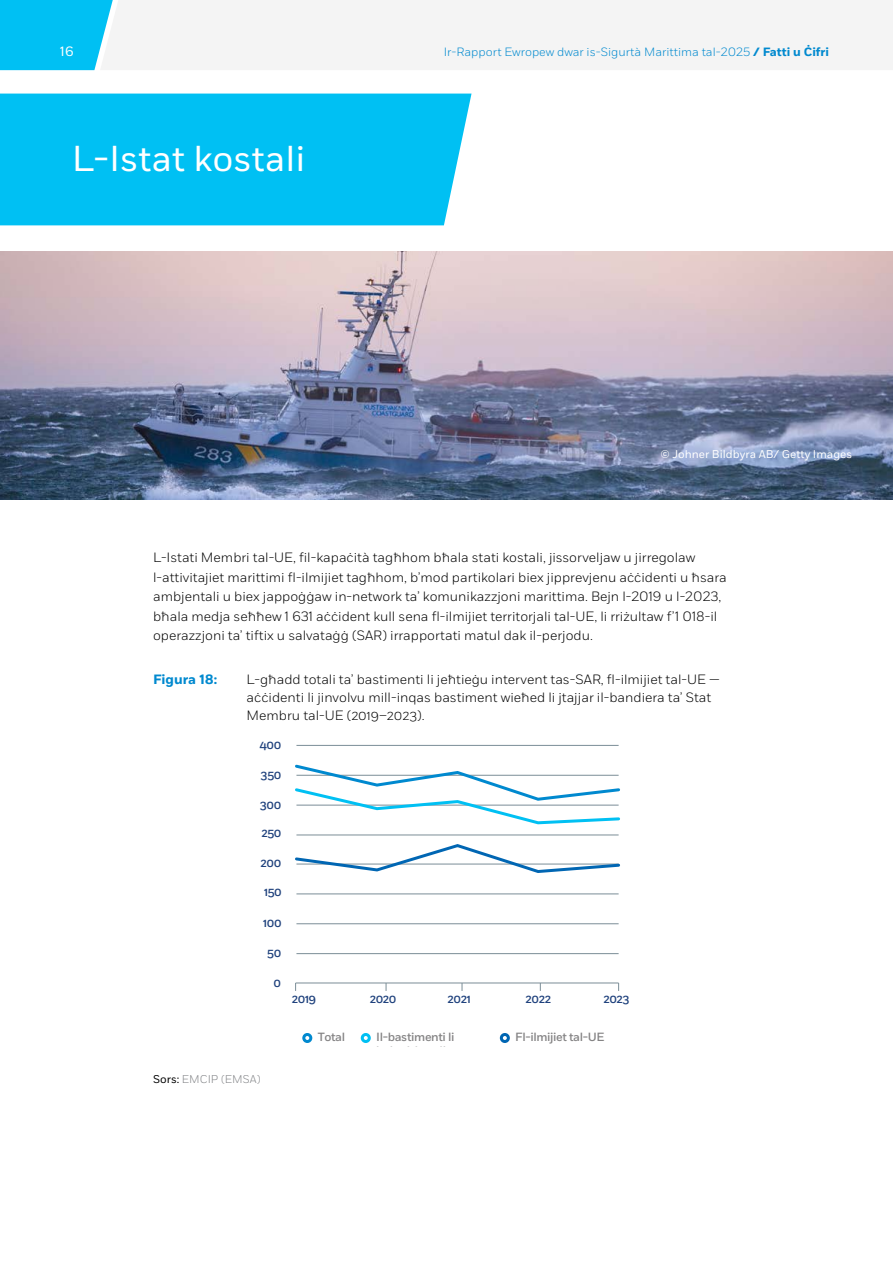
<style>
.page{position:relative;width:893px;height:1263px;background:#fff}
.page>*{position:absolute;margin:0;border:0;box-sizing:border-box;transform-origin:0 0}
.t1{font:36px "Fort";color:#fff}
.t2{font:300 13.5px/19.5px "Fort";color:#000}
.t3{font:700 13.5px "Fort";color:#0089cf}
.t4{font:13.5px "Fort";color:#fff}
.t5{font:300 12px "Fort";color:#0089cf}
.t6{font:500 12px "Fort";letter-spacing:-.03em;color:#20427d}
.t7{font:500 11.85px "Fort";letter-spacing:-.03em;color:#858485}
.t8{font:11.25px "Fort";color:#fff}
.t9{font:300 11.25px "Fort";color:#808285}
.s1{font-weight:700}
.s2{font-weight:400;color:#000}
</style>
<div class="page">
<div style="left:116px;top:0;width:777px;height:70px;background:#f4f4f4"></div>
<svg style="left:0;top:0;width:116px;height:70px;background:#19c5f3"></svg>
<img style="left:0;top:251px;width:893px;height:248px">
<div style="left:0;top:94px;width:471px;height:131px;background:#00c0f3"></div>
<div style="left:302px;top:1033px;width:10px;height:10px;border:3px solid #0089cf;border-radius:50%"></div>
<div style="left:361px;top:1033px;width:10px;height:10px;border:3px solid #00c0f3;border-radius:50%"></div>
<div style="left:500px;top:1033px;width:10px;height:10px;border:3px solid #0066b3;border-radius:50%"></div>
<hr style="left:296px;top:983px;width:323px;height:1px;background:#7b8d97">
<hr style="left:296px;top:953px;width:323px;height:1px;background:#7b8d97">
<hr style="left:296px;top:923px;width:323px;height:1px;background:#7b8d97">
<hr style="left:296px;top:894px;width:323px;height:1px;background:#7b8d97">
<hr style="left:296px;top:835px;width:323px;height:1px;background:#7b8d97">
<hr style="left:296px;top:745px;width:323px;height:1px;background:#7b8d97">
<svg style="left:295px;top:764px;width:325px;height:61px"></svg>
<svg style="left:295px;top:844px;width:325px;height:29px"></svg>
<p class="t4" style="left:60px;top:43px;width:15px">16</p>
<p class="t5" style="left:444px;top:45px;width:387px">Ir-Rapport Ewropew dwar is-Sigurtà Marittima tal-2025 <span class="s1">/ Fatti u Ċifri</span></p>
<h1 class="t1" style="left:72px;top:137px;width:235px">L-Istat kostali</h1>
<p class="t8" style="left:660px;top:447px;width:193px">© Johner Bildbyra AB/ Getty Images</p>
<p class="t2" style="left:153px;top:548px;width:575px">L-Istati Membri tal-UE, fil-kapaċità tagħhom bħala stati kostali, jissorveljaw u jirregolaw l-attivitajiet marittimi fl-ilmijiet tagħhom, b’mod partikolari biex jipprevjenu aċċidenti u ħsara ambjentali u biex jappoġġaw in-network ta’ komunikazzjoni marittima. Bejn l-2019 u l-2023, bħala medja seħħew 1 631 aċċident kull sena fl-ilmijiet territorjali tal-UE, li rriżultaw f’1 018-il operazzjoni ta’ tiftix u salvataġġ (SAR) irrapportati matul dak il-perjodu.</p>
<p class="t3" style="left:153px;top:671px;width:66px">Figura 18:</p>
<p class="t2" style="left:247px;top:670px;width:474px;line-height:18px">L-għadd totali ta’ bastimenti li jeħtieġu intervent tas-SAR, fl-ilmijiet tal-UE — aċċidenti li jinvolvu mill-inqas bastiment wieħed li jtajjar il-bandiera ta’ Stat<br>Membru tal-UE (2019–2023).</p>
<p class="t6" style="left:259px;top:737px;width:23px">400</p>
<p class="t6" style="left:261px;top:767px;width:22px">350</p>
<p class="t6" style="left:260px;top:797px;width:23px">300</p>
<p class="t6" style="left:261px;top:826px;width:22px">250</p>
<p class="t6" style="left:261px;top:856px;width:22px">200</p>
<p class="t6" style="left:264px;top:884px;width:19px">150</p>
<p class="t6" style="left:263px;top:915px;width:20px">100</p>
<p class="t6" style="left:267px;top:945px;width:16px">50</p>
<p class="t9" style="left:153px;top:1073px;width:109px"><span class="s2">Sors:</span> EMCIP (EMSA)</p>
<p class="t6" style="left:274px;top:975px;width:9px">0</p>
<p class="t6" style="left:292px;top:992px;width:26px">2019</p>
<p class="t6" style="left:370px;top:992px;width:28px">2020</p>
<p class="t6" style="left:448px;top:992px;width:25px">2021</p>
<p class="t6" style="left:525px;top:992px;width:27px">2022</p>
<p class="t6" style="left:603px;top:992px;width:28px">2023</p>
<p class="t7" style="left:318px;top:1030px;width:29px">Total</p>
<p class="t7" style="left:376px;top:1030px;width:80px">Il-bastimenti li</p>
<p class="t7" style="left:515px;top:1030px;width:91px">Fl-ilmijiet tal-UE</p>
</div>
